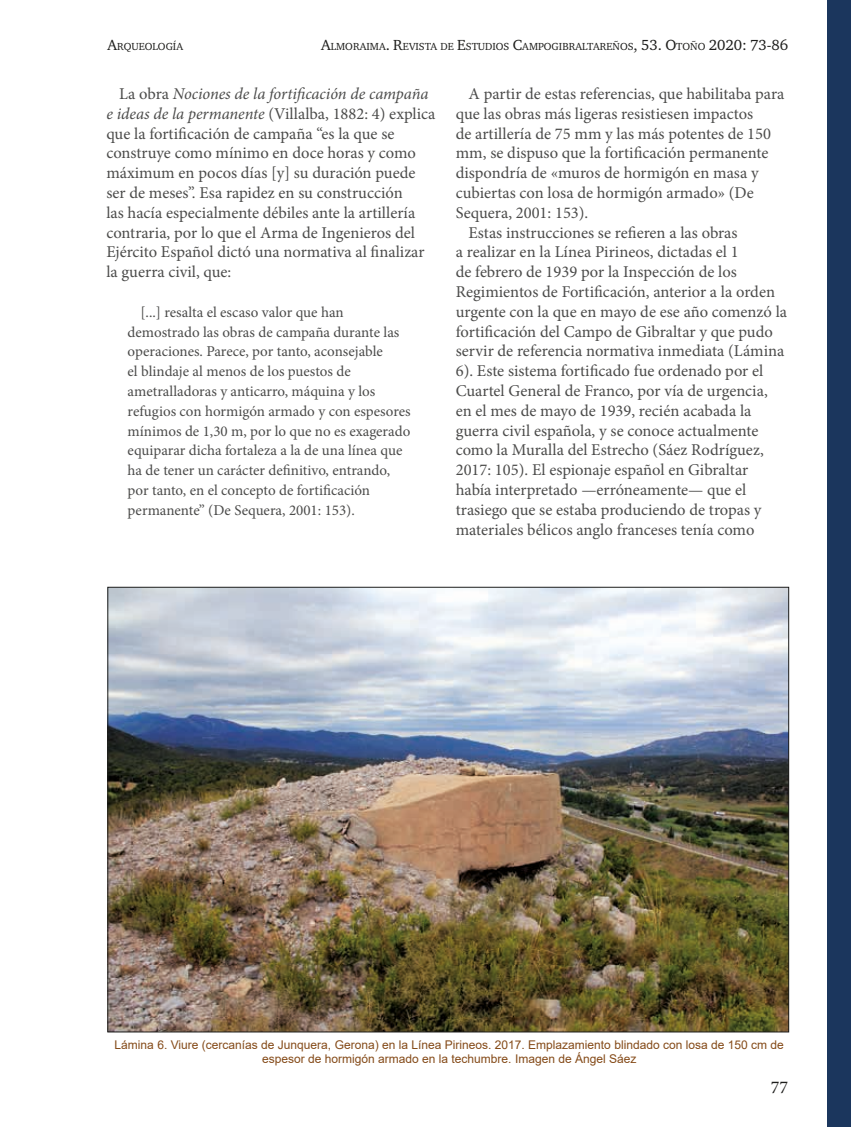
<style>
.page{position:relative;width:851px;height:1127px;background:#fff}
.page>*{position:absolute;margin:0;border:0;box-sizing:border-box;transform-origin:0 0}
.t1{font:18px "Minion Pro";color:#1d1d1b}
.t2{font:16.5px/19.8px "Minion Pro";color:#4b4b4a}
.t3{font:15px/19.8px "Minion Pro";color:#4b4b4a}
.t4{font:12px/14.4px "Arial";color:#844a18;text-align:center}
.t5{font:10.5px "Charter ITC";color:#1d1d1b}
.s1{font-size:15px}
.s2{font-style:italic}
</style>
<div class="page">
<div style="left:827px;top:0;width:23px;height:1127px;background:#1b365d"></div>
<img style="left:109px;top:589px;width:678px;height:441px">
<p class="t5" style="left:107px;top:40px;width:77px"><span class="s1">A</span>RQUEOLOGÍA</p>
<p class="t5" style="left:321px;top:40px;width:468px"><span class="s1">A</span>LMORAIMA<span class="s1">. R</span>EVISTA DE <span class="s1">E</span>STUDIOS <span class="s1">C</span>AMPOGIBRALTAREÑOS<span class="s1">, 53. O</span>TOÑO <span class="s1">2020: 73-86</span></p>
<p class="t2" style="left:106px;top:84px;width:330px;text-indent:13px">La obra <span class="s2">Nociones de la fortificación de campaña e ideas de la permanente</span> (Villalba, 1882: 4) explica que la fortificación de campaña “es la que se construye como mínimo en doce horas y como máximum en pocos días [y] su duración puede ser de meses”. Esa rapidez en su construcción<br>las hacía especialmente débiles ante la artillería contraria, por lo que el Arma de Ingenieros del Ejército Español dictó una normativa al finalizar la guerra civil, que:</p>
<p class="t3" style="left:128px;top:302px;width:284px;text-indent:13px">[...] resalta el escaso valor que han demostrado las obras de campaña durante las operaciones. Parece, por tanto, aconsejable<br>el blindaje al menos de los puestos de ametralladoras y anticarro, máquina y los refugios con hormigón armado y con espesores mínimos de 1,30 m, por lo que no es exagerado equiparar dicha fortaleza a la de una línea que ha de tener un carácter definitivo, entrando, por tanto, en el concepto de fortificación permanente” (De Sequera, 2001: 153).</p>
<p class="t2" style="left:468px;top:84px;width:317px">A partir de estas referencias, que habilitaba para</p>
<p class="t2" style="left:455px;top:104px;width:299px">que las obras más ligeras resistiesen impactos</p>
<p class="t2" style="left:455px;top:124px;width:317px">de artillería de 75 mm y las más potentes de 150</p>
<p class="t2" style="left:455px;top:143px;width:314px">mm, se dispuso que la fortificación permanente</p>
<p class="t2" style="left:455px;top:163px;width:304px">dispondría de «muros de hormigón en masa y</p>
<p class="t2" style="left:455px;top:183px;width:299px">cubiertas con losa de hormigón armado» (De</p>
<p class="t2" style="left:455px;top:203px;width:134px">Sequera, 2001: 153).</p>
<p class="t2" style="left:468px;top:223px;width:270px">Estas instrucciones se refieren a las obras</p>
<p class="t2" style="left:455px;top:242px;width:284px">a realizar en la Línea Pirineos, dictadas el 1</p>
<p class="t2" style="left:455px;top:262px;width:282px">de febrero de 1939 por la Inspección de los</p>
<p class="t2" style="left:455px;top:282px;width:321px">Regimientos de Fortificación, anterior a la orden</p>
<p class="t2" style="left:455px;top:302px;width:333px">urgente con la que en mayo de ese año comenzó la</p>
<p class="t2" style="left:455px;top:322px;width:318px">fortificación del Campo de Gibraltar y que pudo</p>
<p class="t2" style="left:455px;top:341px;width:330px">servir de referencia normativa inmediata (Lámina</p>
<p class="t2" style="left:455px;top:361px;width:309px">6). Este sistema fortificado fue ordenado por el</p>
<p class="t2" style="left:455px;top:381px;width:313px">Cuartel General de Franco, por vía de urgencia,</p>
<p class="t2" style="left:455px;top:401px;width:297px">en el mes de mayo de 1939, recién acabada la</p>
<p class="t2" style="left:455px;top:421px;width:304px">guerra civil española, y se conoce actualmente</p>
<p class="t2" style="left:455px;top:440px;width:309px">como la Muralla del Estrecho (Sáez Rodríguez,</p>
<p class="t2" style="left:455px;top:460px;width:294px">2017: 105). El espionaje español en Gibraltar</p>
<p class="t2" style="left:455px;top:480px;width:292px">había interpretado —erróneamente— que el</p>
<p class="t2" style="left:455px;top:500px;width:307px">trasiego que se estaba produciendo de tropas y</p>
<p class="t2" style="left:455px;top:520px;width:300px">materiales bélicos anglo franceses tenía como</p>
<p class="t4" style="left:115px;top:1037px;width:670px">Lámina 6. Viure (cercanías de Junquera, Gerona) en la Línea Pirineos. 2017. Emplazamiento blindado con losa de 150 cm de espesor de hormigón armado en la techumbre. Imagen de Ángel Sáez</p>
<p class="t1" style="left:770px;top:1075px;width:19px">77</p>
</div>
